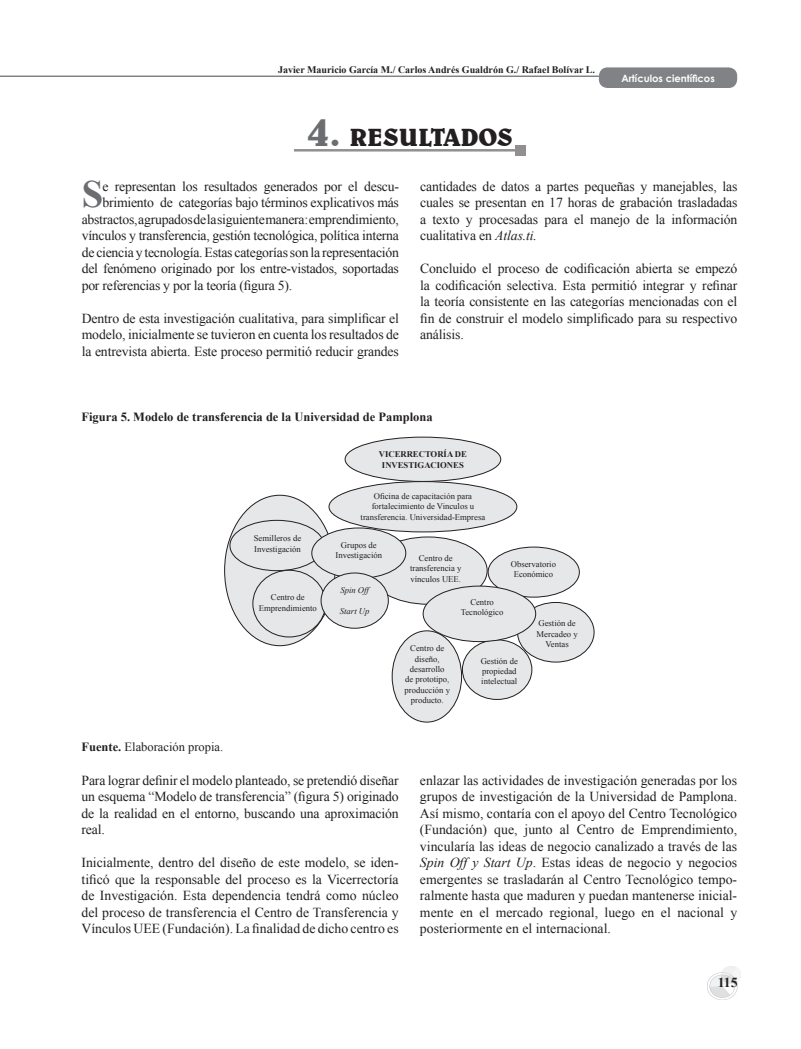
<style>
.page{position:relative;width:801px;height:1049px;background:#fff}
.page>*{position:absolute;margin:0;border:0;box-sizing:border-box;transform-origin:0 0}
.t1{font:700 38.62px "Times New Roman";color:#6c6d70}
.t2{font:700 25px "Belwe BT";letter-spacing:-.01em;color:#231f20}
.t3{font:13.75px/16.5px "Times New Roman";letter-spacing:-.02em;color:#231f20;text-align:justify}
.t4{font:700 13.75px "Times New Roman";color:#231f20}
.t5{font:700 12.5px "Times New Roman";color:#231f20}
.t6{font:12.5px "Times New Roman";color:#231f20}
.t7{font:700 10px "Times New Roman";color:#231f20}
.t8{font:700 10px "Century Gothic";color:#fdfdfd}
.t9{font:8.62px/10.4px "Times New Roman";color:#231f20;text-align:center}
.t10{font:700 8.62px/10.4px "Times New Roman";color:#231f20;text-align:center}
.t11{font:italic 8.62px "Times New Roman";color:#231f20}
.s1{font-size:45px;color:#6c6d70}
.s2{font-style:italic}
.s3{font-weight:700}
</style>
<div class="page">
<div style="left:599px;top:67px;width:138px;height:21px;background:#808285;border-radius:9px"></div>
<hr style="left:0;top:76px;width:599px;height:1px;background:#6c6d70">
<img style="left:707px;top:966px;width:33px;height:34px">
<hr style="left:294px;top:149px;width:226px;height:3px;background:#231f20">
<div style="left:515px;top:145px;width:10px;height:10px;background:#918f8f"></div>
<div style="left:488px;top:547px;width:91px;height:50px;background:#e6e7e9;border-radius:50%"></div>
<div style="left:488px;top:547px;width:92px;height:51px;border:1px solid #231f20;border-radius:50%"></div>
<div style="left:517px;top:602px;width:77px;height:60px;background:#e6e7e9;border-radius:50%"></div>
<div style="left:517px;top:602px;width:77px;height:60px;border:1px solid #231f20;border-radius:50%"></div>
<div style="left:462px;top:640px;width:70px;height:59px;background:#e6e7e9;border-radius:50%"></div>
<div style="left:462px;top:639px;width:70px;height:61px;border:1px solid #231f20;border-radius:50%"></div>
<div style="left:392px;top:631px;width:69px;height:91px;background:#e6e7e9;border-radius:50%"></div>
<div style="left:392px;top:630px;width:70px;height:92px;border:1px solid #231f20;border-radius:50%"></div>
<div style="left:369px;top:537px;width:118px;height:67px;background:#e6e7e9;border-radius:50%"></div>
<div style="left:423px;top:586px;width:113px;height:56px;background:#e6e7e9;border-radius:50%"></div>
<div style="left:423px;top:586px;width:113px;height:56px;border:1px solid #231f20;border-radius:50%"></div>
<div style="left:225px;top:495px;width:110px;height:151px;background:#e6e7e9;border-radius:50%"></div>
<div style="left:229px;top:520px;width:95px;height:51px;border:1px solid #231f20;border-radius:50%"></div>
<div style="left:312px;top:528px;width:94px;height:50px;background:#e6e7e9;border-radius:50%"></div>
<div style="left:321px;top:573px;width:67px;height:55px;background:#e6e7e9;border-radius:50%"></div>
<div style="left:321px;top:572px;width:68px;height:57px;border:1px solid #231f20;border-radius:50%"></div>
<div style="left:345px;top:437px;width:156px;height:44px;background:#e6e7e9;border-radius:50%"></div>
<div style="left:345px;top:437px;width:156px;height:45px;border:1px solid #231f20;border-radius:50%"></div>
<div style="left:329px;top:482px;width:188px;height:50px;background:#e6e7e9;border-radius:50%"></div>
<div style="left:328px;top:481px;width:189px;height:51px;border:1px solid #231f20;border-radius:50%"></div>
<p class="t7" style="left:278px;top:63px;width:318px">Javier Mauricio García M./ Carlos Andrés Gualdrón G./ Rafael Bolívar L.</p>
<p class="t8" style="left:621px;top:70px;width:95px">Artículos científicos</p>
<h2 class="t2" style="left:306px;top:122px;width:208px"><span class="s1">4.</span> RESULTADOS</h2>
<p class="t3" style="left:420px;top:177px;width:319px">cantidades de datos a partes pequeñas y manejables, las cuales se presentan en 17 horas de grabación trasladadas a texto y procesadas para el manejo de la información cualitativa en <span class="s2">Atlas.ti.</span></p>
<p class="t3" style="left:420px;top:260px;width:319px">Concluido el proceso de codificación abierta se empezó la codificación selectiva. Esta permitió integrar y refinar la teoría consistente en las categorías mencionadas con el fin de construir el modelo simplificado para su respectivo análisis.</p>
<h1 class="t1" style="left:82px;top:167px;width:23px">S</h1>
<p class="t3" style="left:103px;top:177px;width:298px">e representan los resultados generados por el descu-</p>
<p class="t3" style="left:103px;top:194px;width:298px">brimiento de categorías bajo términos explicativos más</p>
<p class="t3" style="left:82px;top:210px;width:319px">abstractos, agrupados de la siguiente manera: emprendimiento,</p>
<p class="t3" style="left:82px;top:227px;width:319px">vínculos y transferencia, gestión tecnológica, política interna</p>
<p class="t3" style="left:82px;top:243px;width:319px">de ciencia y tecnología. Estas categorías son la representación</p>
<p class="t3" style="left:82px;top:260px;width:319px">del fenómeno originado por los entre-vistados, soportadas</p>
<p class="t3" style="left:82px;top:276px;width:212px">por referencias y por la teoría (figura 5).</p>
<p class="t3" style="left:82px;top:309px;width:319px">Dentro de esta investigación cualitativa, para simplificar el modelo, inicialmente se tuvieron en cuenta los resultados de la entrevista abierta. Este proceso permitió reducir grandes</p>
<p class="t5" style="left:81px;top:408px;width:353px">Figura 5. Modelo de transferencia de la Universidad de Pamplona</p>
<p class="t10" style="left:379px;top:449px;width:90px">VICERRECTORÍA DE<br>INVESTIGACIONES</p>
<p class="t9" style="left:254px;top:533px;width:49px;text-align:left">Semilleros de<br>Investigación</p>
<p class="t9" style="left:259px;top:592px;width:60px">Centro de<br>Emprendimiento</p>
<p class="t9" style="left:361px;top:491px;width:126px">Oficina de capacitación para fortalecimiento de Vinculos u transferencia. Universidad-Empresa</p>
<p class="t9" style="left:335px;top:540px;width:48px">Grupos de<br>Investigación</p>
<p class="t11" style="left:340px;top:584px;width:30px">Spin Off</p>
<p class="t11" style="left:340px;top:605px;width:31px">Start Up</p>
<p class="t9" style="left:410px;top:552px;width:53px">Centro de transferencia y vínculos UEE.</p>
<p class="t9" style="left:461px;top:596px;width:44px">Centro<br>Tecnológico</p>
<p class="t9" style="left:511px;top:558px;width:47px">Observatorio<br>Económico</p>
<p class="t9" style="left:404px;top:643px;width:47px">Centro de diseño, desarrollo<br>de prototipo, producción y producto.</p>
<p class="t9" style="left:481px;top:655px;width:39px;text-align:left">Gestión de propiedad intelectual</p>
<p class="t9" style="left:536px;top:618px;width:43px">Gestión de<br>Mercadeo y<br>Ventas</p>
<p class="t6" style="left:81px;top:739px;width:143px"><span class="s3">Fuente.</span> Elaboración propia.</p>
<p class="t3" style="left:81px;top:772px;width:319px">Para lograr definir el modelo planteado, se pretendió diseñar un esquema “Modelo de transferencia” (figura 5) originado de la realidad en el entorno, buscando una aproximación real.</p>
<p class="t3" style="left:81px;top:854px;width:319px">Inicialmente, dentro del diseño de este modelo, se iden&shy;tificó que la responsable del proceso es la Vicerrectoría de Investigación. Esta dependencia tendrá como núcleo del proceso de transferencia el Centro de Transferencia y Vínculos UEE (Fundación). La finalidad de dicho centro es</p>
<p class="t3" style="left:420px;top:772px;width:319px">enlazar las actividades de investigación generadas por los grupos de investigación de la Universidad de Pamplona.<br>Así mismo, contaría con el apoyo del Centro Tecnológico (Fundación) que, junto al Centro de Emprendimiento, vincularía las ideas de negocio canalizado a través de las <span class="s2">Spin Off y Start Up</span>. Estas ideas de negocio y negocios emergentes se trasladarán al Centro Tecnológico tempo&shy;ralmente hasta que maduren y puedan mantenerse inicial&shy;mente en el mercado regional, luego en el nacional y posteriormente en el internacional.</p>
<p class="t4" style="left:718px;top:972px;width:21px">115</p>
</div>
